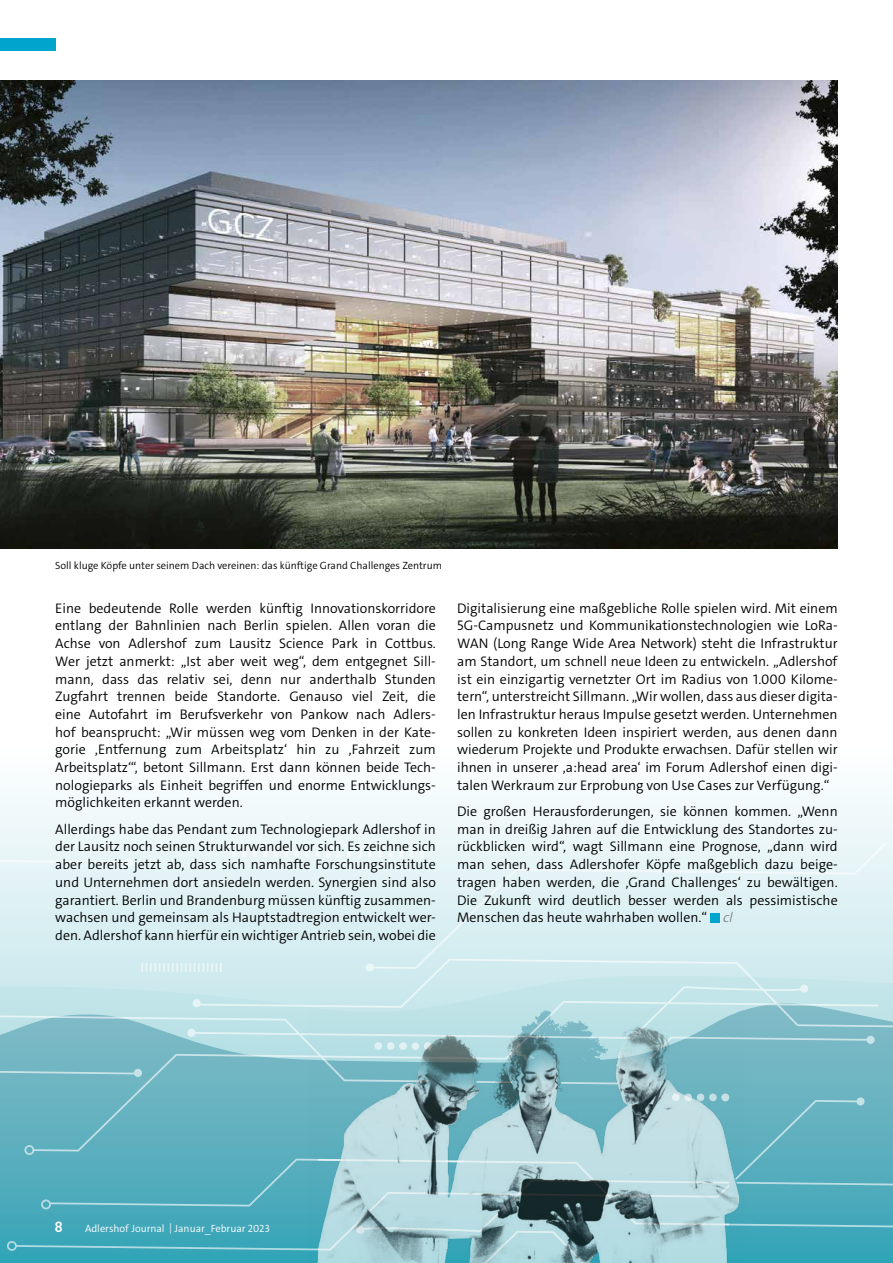
<style>
.page{position:relative;width:893px;height:1263px;background:#fff}
.page>*{position:absolute;margin:0;border:0;box-sizing:border-box;transform-origin:0 0}
.t1{font:600 15px "DIN2014";color:#fff}
.t2{font:300 13.95px/17.7px "The Sans";color:#000;text-align:justify}
.t3{font:300 10.5px "The Sans";color:#000}
.t4{font:300 10.5px "The Sans";color:#fff}
.s1{font-style:italic;color:#878988}
</style>
<div class="page">
<svg style="left:0;top:794px;width:893px;height:469px"></svg>
<svg style="left:805px;top:843px;width:88px;height:116px;fill:#def1f3"></svg>
<svg style="left:805px;top:959px;width:88px;height:71px;fill:#c5e5e9"></svg>
<svg style="left:16px;top:1100px;width:844px;height:150px;fill:#59aebd"></svg>
<svg style="left:33px;top:1001px;width:845px;height:150px;fill:#68b3c1"></svg>
<svg style="left:50px;top:1159px;width:63px;height:69px;fill:#4eabbb"></svg>
<svg style="left:7px;top:1241px;width:10px;height:10px"></svg>
<svg style="left:41px;top:1199px;width:10px;height:10px"></svg>
<svg style="left:24px;top:1145px;width:10px;height:10px"></svg>
<div style="left:856px;top:1097px;width:9px;height:8px;background:#c4e1e6;border-radius:50%"></div>
<svg style="left:866px;top:1036px;width:9px;height:8px"></svg>
<div style="left:800px;top:984px;width:8px;height:9px;background:#e7f4f6;border-radius:50%"></div>
<svg style="left:0;top:843px;width:805px;height:232px"></svg>
<div style="left:134px;top:1069px;width:8px;height:8px;background:#c7e1e7;border-radius:50%"></div>
<div style="left:124px;top:858px;width:9px;height:8px;background:#f5fbfb;border-radius:50%"></div>
<svg style="left:113px;top:1159px;width:780px;height:104px"></svg>
<img style="left:0;top:81px;width:838px;height:468px">
<div style="left:0;top:38px;width:55px;height:12px;background:#00a5cd"></div>
<div style="left:710px;top:913px;width:9px;height:9px;background:#00a5cd"></div>
<img style="left:315px;top:991px;width:450px;height:272px">
<img style="left:307px;top:1002px;width:437px;height:261px">
<p class="t3" style="left:55px;top:558px;width:388px">Soll kluge Köpfe unter seinem Dach vereinen: das künftige Grand Challenges Zentrum</p>
<p class="t2" style="left:55px;top:599px;width:382px">Eine bedeutende Rolle werden künftig Innovationskorridore entlang der Bahnlinien nach Berlin spielen. Allen voran die Achse von Adlershof zum Lausitz Science Park in Cottbus.<br>Wer jetzt anmerkt: „Ist aber weit weg“, dem entgegnet Sill&shy;mann, dass das relativ sei, denn nur anderthalb Stunden Zugfahrt trennen beide Standorte. Genauso viel Zeit, die eine Autofahrt im Berufsverkehr von Pankow nach Adlers&shy;hof beansprucht: „Wir müssen weg vom Denken in der Kate&shy;gorie ‚Entfernung zum Arbeitsplatz‘ hin zu ‚Fahrzeit zum Arbeitsplatz‘“, betont Sillmann. Erst dann können beide Tech&shy;nologieparks als Einheit begriffen und enorme Entwicklungs&shy;möglichkeiten erkannt werden.</p>
<p class="t2" style="left:55px;top:820px;width:382px">Allerdings habe das Pendant zum Technologiepark Adlershof in der Lausitz noch seinen Strukturwandel vor sich. Es zeichne sich aber bereits jetzt ab, dass sich namhafte Forschungsinstitute und Unternehmen dort ansiedeln werden. Synergien sind also garantiert. Berlin und Brandenburg müssen künftig zusammen&shy;wachsen und gemeinsam als Hauptstadtregion entwickelt wer&shy;den. Adlershof kann hierfür ein wichtiger Antrieb sein, wobei die</p>
<p class="t2" style="left:457px;top:599px;width:382px">Digitalisierung eine maßgebliche Rolle spielen wird. Mit einem 5G-Campusnetz und Kommunikationstechnologien wie LoRa-WAN (Long Range Wide Area Network) steht die Infrastruktur am Standort, um schnell neue Ideen zu entwickeln. „Adlershof ist ein einzigartig vernetzter Ort im Radius von 1.000 Kilome&shy;tern“, unterstreicht Sillmann. „Wir wollen, dass aus dieser digita&shy;len Infrastruktur heraus Impulse gesetzt werden. Unternehmen sollen zu konkreten Ideen inspiriert werden, aus denen dann wiederum Projekte und Produkte erwachsen. Dafür stellen wir ihnen in unserer ,a:head area‘ im Forum Adlershof einen digi&shy;talen Werkraum zur Erprobung von Use Cases zur Verfügung.“</p>
<p class="t2" style="left:457px;top:802px;width:382px">Die großen Herausforderungen, sie können kommen. „Wenn man in dreißig Jahren auf die Entwicklung des Standortes zu&shy;rückblicken wird“, wagt Sillmann eine Prognose, „dann wird man sehen, dass Adlershofer Köpfe maßgeblich dazu beige&shy;tragen haben werden, die ‚Grand Challenges‘ zu bewältigen.<br>Die Zukunft wird deutlich besser werden als pessimistische Menschen das heute wahrhaben wollen.“ <span class="s1">cl</span></p>
<p class="t1" style="left:55px;top:1217px;width:9px">8</p>
<p class="t4" style="left:85px;top:1222px;width:186px">Adlershof Journal | Januar_Februar 2023</p>
</div>
